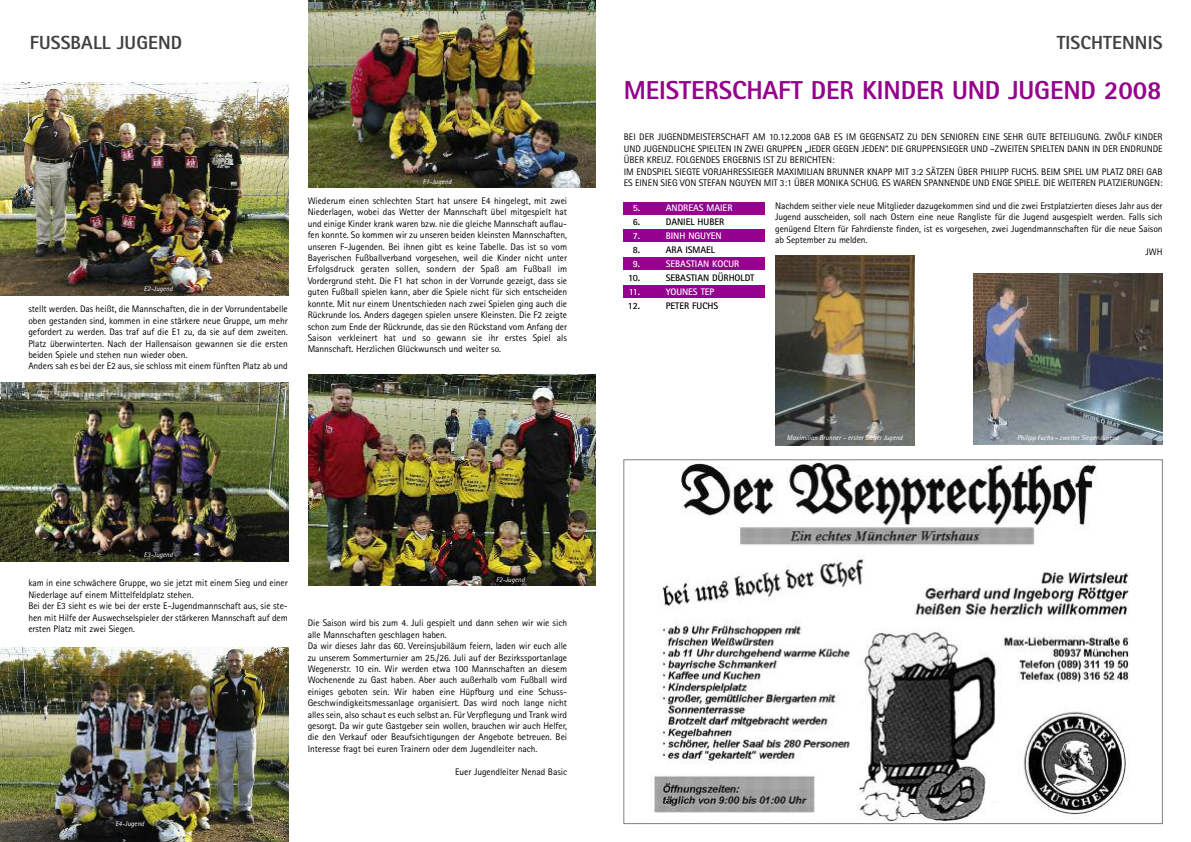
<style>
.page{position:relative;width:1191px;height:842px;background:#fff}
.page>*{position:absolute;margin:0;border:0;box-sizing:border-box;transform-origin:0 0}
.t1{font:800 26px "Rotis Sans Serif";letter-spacing:-.005em;color:#95008c}
.t2{font:800 19px "Rotis Sans Serif";letter-spacing:.005em;color:#404040}
.t3{font:9.5px/11.4px "Rotis Sans Serif";letter-spacing:-.005em;color:#000}
.t4{font:700 9.5px "Rotis Sans Serif";letter-spacing:-.005em;color:#000}
.t5{font:700 9.5px "Rotis Sans Serif";letter-spacing:-.005em;color:#fff}
.t6{font:italic 7px "Rotis Sans Serif";color:#fff}
</style>
<div class="page">
<div style="left:624px;top:203px;width:141px;height:12px;background:#95008c"></div>
<div style="left:624px;top:230px;width:141px;height:12px;background:#95008c"></div>
<div style="left:624px;top:258px;width:141px;height:12px;background:#95008c"></div>
<div style="left:624px;top:286px;width:141px;height:12px;background:#95008c"></div>
<img style="left:654px;top:461px;width:476px;height:361px">
<img style="left:0;top:82px;width:289px;height:214px">
<img style="left:0;top:383px;width:289px;height:178px">
<img style="left:308px;top:0;width:288px;height:187px">
<img style="left:308px;top:374px;width:288px;height:212px">
<img style="left:0;top:647px;width:289px;height:195px">
<img style="left:973px;top:274px;width:189px;height:171px">
<img style="left:775px;top:255px;width:139px;height:190px">
<h2 class="t2" style="left:30px;top:36px;width:154px">FUSSBALL JUGEND</h2>
<h2 class="t2" style="left:1056px;top:36px;width:107px">TISCHTENNIS</h2>
<p class="t6" style="left:144px;top:286px;width:30px">E2-Jugend</p>
<p class="t3" style="left:28px;top:304px;width:261px">stellt werden. Das heißt, die Mannschaften, die in der Vorrundentabelle oben gestanden sind, kommen in eine stärkere neue Gruppe, um mehr gefordert zu werden. Das traf auf die E1 zu, da sie auf dem zweiten.<br>Platz überwinterten. Nach der Hallensaison gewannen sie die ersten beiden Spiele und stehen nun wieder oben.<br>Anders sah es bei der E2 aus, sie schloss mit einem fünften Platz ab und</p>
<p class="t6" style="left:423px;top:179px;width:30px">F1-Jugend</p>
<p class="t3" style="left:308px;top:196px;width:261px;text-align:justify">Wiederum einen schlechten Start hat unsere E4 hingelegt, mit zwei Niederlagen, wobei das Wetter der Mannschaft übel mitgespielt hat und einige Kinder krank waren bzw. nie die gleiche Mannschaft auflau&shy;fen konnte. So kommen wir zu unseren beiden kleinsten Mannschaften, unseren F-Jugenden. Bei ihnen gibt es keine Tabelle. Das ist so vom Bayerischen Fußballverband vorgesehen, weil die Kinder nicht unter Erfolgsdruck geraten sollen, sondern der Spaß am Fußball im Vordergrund steht. Die F1 hat schon in der Vorrunde gezeigt, dass sie guten Fußball spielen kann, aber die Spiele nicht für sich entscheiden konnte. Mit nur einem Unentschieden nach zwei Spielen ging auch die Rückrunde los. Anders dagegen spielen unsere Kleinsten. Die F2 zeigte schon zum Ende der Rückrunde, das sie den Rückstand vom Anfang der Saison verkleinert hat und so gewann sie ihr erstes Spiel als Mannschaft. Herzlichen Glückwunsch und weiter so.</p>
<p class="t6" style="left:144px;top:552px;width:30px">E3-Jugend</p>
<p class="t3" style="left:28px;top:578px;width:261px">kam in eine schwächere Gruppe, wo sie jetzt mit einem Sieg und einer Niederlage auf einem Mittelfeldplatz stehen.<br>Bei der E3 sieht es wie bei der erste E-Jugendmannschaft aus, sie ste&shy;hen mit Hilfe der Auswechselspieler der stärkeren Mannschaft auf dem ersten Platz mit zwei Siegen.</p>
<p class="t6" style="left:115px;top:821px;width:30px">E4-Jugend</p>
<p class="t6" style="left:496px;top:577px;width:30px">F2-Jugend</p>
<p class="t3" style="left:308px;top:618px;width:261px">Die Saison wird bis zum 4. Juli gespielt und dann sehen wir wie sich alle Mannschaften geschlagen haben.<br>Da wir dieses Jahr das 60. Vereinsjubiläum feiern, laden wir euch alle zu unserem Sommerturnier am 25./26. Juli auf der Bezirkssportanlage Wegenerstr. 10 ein. Wir werden etwa 100 Mannschaften an diesem Wochenende zu Gast haben. Aber auch außerhalb vom Fußball wird einiges geboten sein. Wir haben eine Hüpfburg und eine Schuss-Geschwindigkeitsmessanlage organisiert. Das wird noch lange nicht alles sein, also schaut es euch selbst an. Für Verpflegung und Trank wird gesorgt. Da wir gute Gastgeber sein wollen, brauchen wir auch Helfer, die den Verkauf oder Beaufsichtigungen der Angebote betreuen. Bei Interesse fragt bei euren Trainern oder dem Jugendleiter nach.</p>
<p class="t3" style="left:455px;top:767px;width:113px">Euer Jugendleiter Nenad Basic</p>
<h1 class="t1" style="left:624px;top:81px;width:539px">MEISTERSCHAFT DER KINDER UND JUGEND 2008</h1>
<p class="t3" style="left:624px;top:132px;width:540px">BEI DER JUGENDMEISTERSCHAFT AM 10.12.2008 GAB ES IM GEGENSATZ ZU DEN SENIOREN EINE SEHR GUTE BETEILIGUNG. ZWÖLF KINDER UND JUGENDLICHE SPIELTEN IN ZWEI GRUPPEN „JEDER GEGEN JEDEN“. DIE GRUPPENSIEGER UND –ZWEITEN SPIELTEN DANN IN DER ENDRUNDE ÜBER KREUZ. FOLGENDES ERGEBNIS IST ZU BERICHTEN:<br>IM ENDSPIEL SIEGTE VORJAHRESSIEGER MAXIMILIAN BRUNNER KNAPP MIT 3:2 SÄTZEN ÜBER PHILIPP FUCHS. BEIM SPIEL UM PLATZ DREI GAB ES EINEN SIEG VON STEFAN NGUYEN MIT 3:1 ÜBER MONIKA SCHUG. ES WAREN SPANNENDE UND ENGE SPIELE. DIE WEITEREN PLATZIERUNGEN:</p>
<p class="t5" style="left:633px;top:205px;width:9px">5.</p>
<p class="t5" style="left:666px;top:205px;width:68px">ANDREAS MAIER</p>
<p class="t4" style="left:633px;top:219px;width:9px">6.</p>
<p class="t4" style="left:666px;top:219px;width:60px">DANIEL HUBER</p>
<p class="t5" style="left:633px;top:233px;width:9px">7.</p>
<p class="t5" style="left:666px;top:233px;width:57px">BINH NGUYEN</p>
<p class="t4" style="left:633px;top:247px;width:9px">8.</p>
<p class="t4" style="left:666px;top:247px;width:51px">ARA ISMAEL</p>
<p class="t5" style="left:633px;top:261px;width:9px">9.</p>
<p class="t5" style="left:666px;top:261px;width:75px">SEBASTIAN KOCUR</p>
<p class="t4" style="left:628px;top:275px;width:14px">10.</p>
<p class="t4" style="left:666px;top:275px;width:90px">SEBASTIAN DÜRHOLDT</p>
<p class="t5" style="left:629px;top:289px;width:13px">11.</p>
<p class="t5" style="left:666px;top:289px;width:50px">YOUNES TEP</p>
<p class="t4" style="left:628px;top:303px;width:14px">12.</p>
<p class="t4" style="left:666px;top:303px;width:54px">PETER FUCHS</p>
<p class="t3" style="left:775px;top:201px;width:389px">Nachdem seither viele neue Mitglieder dazugekommen sind und die zwei Erstplatzierten dieses Jahr aus der</p>
<p class="t3" style="left:775px;top:212px;width:389px">Jugend ausscheiden, soll nach Ostern eine neue Rangliste für die Jugend ausgespielt werden. Falls sich</p>
<p class="t3" style="left:775px;top:224px;width:389px">genügend Eltern für Fahrdienste finden, ist es vorgesehen, zwei Jugendmannschaften für die neue Saison</p>
<p class="t3" style="left:775px;top:235px;width:94px">ab September zu melden.</p>
<p class="t3" style="left:1145px;top:247px;width:18px">JWH</p>
<p class="t6" style="left:787px;top:435px;width:117px">Maximilian Brunner – erster Sieger Jugend</p>
<p class="t6" style="left:1017px;top:435px;width:103px">Philipp Fuchs – zweiter Sieger Jugend</p>
</div>
